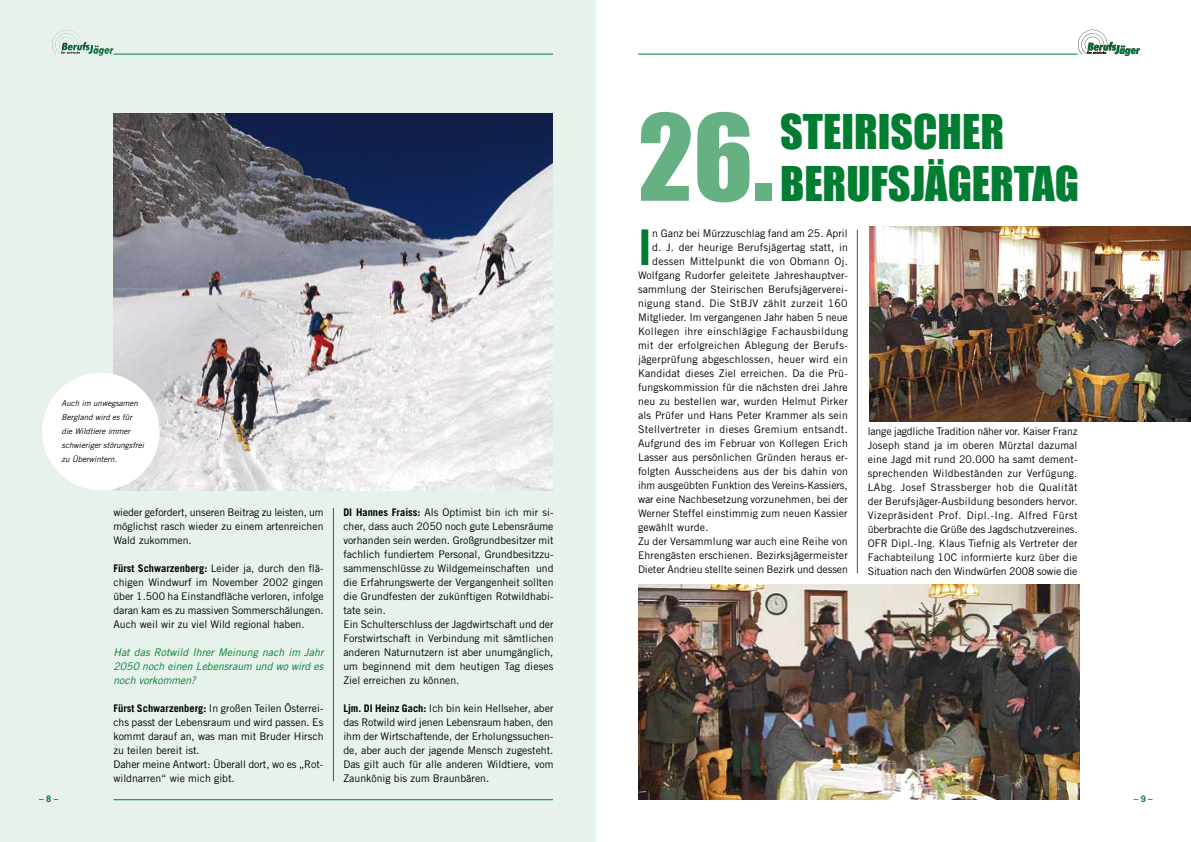
<style>
.page{position:relative;width:1191px;height:842px;background:#fff}
.page>*{position:absolute;margin:0;border:0;box-sizing:border-box;transform-origin:0 0}
.t1{font:110.3px "Impact";color:#66b183}
.t2{font:700 49.3px "Trade Gothic";color:#007d31}
.t3{font:44px "Impact";color:#007d31}
.t4{font:10.5px/14px "Trade Gothic";color:#000;text-align:justify}
.t5{font:10.5px "Trade Gothic";letter-spacing:.025em;color:#000}
.t6{font:italic 10.5px/14px "Trade Gothic";color:#007d31;text-align:justify}
.t7{font:10.5px "Trade Gothic";letter-spacing:.02em;color:#000}
.t8{font:700 9px "Trade Gothic";color:#007d31}
.t9{font:italic 8px/14px "Trade Gothic";color:#000}
.s1{font-weight:700}
</style>
<div class="page">
<img style="left:1077px;top:29px;width:63px;height:28px">
<hr style="left:638px;top:54px;width:439px;height:1px;background:#007d31">
<hr style="left:638px;top:799px;width:439px;height:1px;background:#007d31">
<div style="left:0;top:0;width:595px;height:842px;background:#e6f2ea"></div>
<img style="left:52px;top:30px;width:29px;height:24px">
<hr style="left:113px;top:54px;width:440px;height:1px;background:#007d31">
<hr style="left:113px;top:799px;width:440px;height:1px;background:#007d31">
<hr style="left:333px;top:508px;width:1px;height:273px;background:#007d31">
<hr style="left:857px;top:230px;width:1px;height:343px;background:#007d31">
<img style="left:113px;top:113px;width:440px;height:377px">
<img style="left:639px;top:585px;width:440px;height:214px">
<img style="left:869px;top:227px;width:322px;height:194px">
<div style="left:42px;top:373px;width:118px;height:117px;background:#fff;border-radius:50%"></div>
<p class="t9" style="left:62px;top:396px;width:84px">Auch im unwegsamen<br>Bergland wird es für die Wildtiere immer schwieriger störungsfrei zu Überwintern.</p>
<p class="t4" style="left:113px;top:505px;width:212px">wieder gefordert, unseren Beitrag zu leisten, um möglichst rasch wieder zu einem artenreichen Wald zukommen.</p>
<p class="t4" style="left:113px;top:561px;width:212px"><span class="s1">Fürst Schwarzenberg:</span> Leider ja, durch den flä&shy;chigen Windwurf im November 2002 gingen über 1.500 ha Einstandfläche verloren, infolge daran kam es zu massiven Sommerschälungen.<br>Auch weil wir zu viel Wild regional haben.</p>
<p class="t6" style="left:113px;top:645px;width:212px">Hat das Rotwild Ihrer Meinung nach im Jahr 2050 noch einen Lebensraum und wo wird es noch vorkommen?</p>
<p class="t4" style="left:113px;top:701px;width:212px;text-align:left"><span class="s1">Fürst Schwarzenberg:</span> In großen Teilen Österrei&shy;chs passt der Lebensraum und wird passen. Es kommt darauf an, was man mit Bruder Hirsch zu teilen bereit ist.<br>Daher meine Antwort: Überall dort, wo es „Rot&shy;wildnarren“ wie mich gibt.</p>
<p class="t4" style="left:343px;top:505px;width:212px;text-align:left"><span class="s1">DI Hannes Fraiss:</span> Als Optimist bin ich mir si&shy;cher, dass auch 2050 noch gute Lebensräume vorhanden sein werden. Großgrundbesitzer mit fachlich fundiertem Personal, Grundbesitzzu&shy;sammenschlüsse zu Wildgemeinschaften und die Erfahrungswerte der Vergangenheit sollten die Grundfesten der zukünftigen Rotwildhabi&shy;tate sein.<br>Ein Schulterschluss der Jagdwirtschaft und der Forstwirtschaft in Verbindung mit sämtlichen anderen Naturnutzern ist aber unumgänglich, um beginnend mit dem heutigen Tag dieses Ziel erreichen zu können.</p>
<p class="t4" style="left:343px;top:701px;width:212px"><span class="s1">Ljm. DI Heinz Gach:</span> Ich bin kein Hellseher, aber das Rotwild wird jenen Lebensraum haben, den ihm der Wirtschaftende, der Erholungssuchen&shy;de, aber auch der jagende Mensch zugesteht.<br>Das gilt auch für alle anderen Wildtiere, vom Zaunkönig bis zum Braunbären.</p>
<h1 class="t1" style="left:638px;top:89px;width:137px">26.</h1>
<h3 class="t3" style="left:780px;top:104px;width:62px">STEIRIS</h3>
<h3 class="t3" style="left:913px;top:104px;width:70px">CHER</h3>
<h3 class="t3" style="left:780px;top:157px;width:297px">BER UFSJÄGERTAG</h3>
<h2 class="t2" style="left:638px;top:217px;width:15px">I</h2>
<p class="t4" style="left:652px;top:226px;width:197px">n Ganz bei Mürzzuschlag fand am 25. April</p>
<p class="t4" style="left:652px;top:240px;width:197px">d. J. der heurige Berufsjägertag statt, in</p>
<p class="t7" style="left:652px;top:255px;width:197px">dessen Mittelpunkt die von Obmann Oj.</p>
<p class="t4" style="left:638px;top:268px;width:211px">Wolfgang Rudorfer geleitete Jahreshauptver-</p>
<p class="t4" style="left:638px;top:282px;width:211px">sammlung der Steirischen Berufsjägerverei-</p>
<p class="t5" style="left:638px;top:297px;width:211px">nigung stand. Die StBJV zählt zurzeit 160</p>
<p class="t4" style="left:638px;top:310px;width:211px">Mitglieder. Im vergangenen Jahr haben 5 neue</p>
<p class="t5" style="left:638px;top:325px;width:211px">Kollegen ihre einschlägige Fachausbildung</p>
<p class="t7" style="left:638px;top:339px;width:211px">mit der erfolgreichen Ablegung der Berufs-</p>
<p class="t4" style="left:638px;top:352px;width:211px">jägerprüfung abgeschlossen, heuer wird ein</p>
<p class="t4" style="left:638px;top:366px;width:211px">Kandidat dieses Ziel erreichen. Da die Prü-</p>
<p class="t4" style="left:638px;top:380px;width:211px">fungskommission für die nächsten drei Jahre</p>
<p class="t4" style="left:638px;top:394px;width:211px">neu zu bestellen war, wurden Helmut Pirker</p>
<p class="t4" style="left:638px;top:408px;width:211px">als Prüfer und Hans Peter Krammer als sein</p>
<p class="t5" style="left:638px;top:423px;width:211px">Stellvertreter in dieses Gremium entsandt.</p>
<p class="t4" style="left:638px;top:436px;width:211px">Aufgrund des im Februar von Kollegen Erich</p>
<p class="t4" style="left:638px;top:450px;width:211px">Lasser aus persönlichen Gründen heraus er-</p>
<p class="t4" style="left:638px;top:464px;width:211px">folgten Ausscheidens aus der bis dahin von</p>
<p class="t4" style="left:638px;top:478px;width:211px">ihm ausgeübten Funktion des Vereins-Kassiers,</p>
<p class="t4" style="left:638px;top:492px;width:211px">war eine Nachbesetzung vorzunehmen, bei der</p>
<p class="t4" style="left:638px;top:506px;width:211px">Werner Steffel einstimmig zum neuen Kassier</p>
<p class="t4" style="left:638px;top:520px;width:72px">gewählt wurde.</p>
<p class="t4" style="left:638px;top:534px;width:211px">Zu der Versammlung war auch eine Reihe von</p>
<p class="t4" style="left:638px;top:548px;width:211px">Ehrengästen erschienen. Bezirksjägermeister</p>
<p class="t4" style="left:638px;top:562px;width:211px">Dieter Andrieu stellte seinen Bezirk und dessen</p>
<p class="t4" style="left:867px;top:424px;width:211px">lange jagdliche Tradition näher vor. Kaiser Franz Joseph stand ja im oberen Mürztal dazumal eine Jagd mit rund 20.000 ha samt dement&shy;sprechenden Wildbeständen zur Verfügung.<br>LAbg. Josef Strassberger hob die Qualität der Berufsjäger-Ausbildung besonders hervor.<br>Vizepräsident Prof. Dipl.-Ing. Alfred Fürst überbrachte die Grüße des Jagdschutzvereines.<br>OFR Dipl.-Ing. Klaus Tiefnig als Vertreter der Fachabteilung 10C informierte kurz über die Situation nach den Windwürfen 2008 sowie die</p>
<p class="t8" style="left:39px;top:793px;width:21px">– 8 –</p>
<p class="t8" style="left:1133px;top:793px;width:21px">– 9 –</p>
</div>
